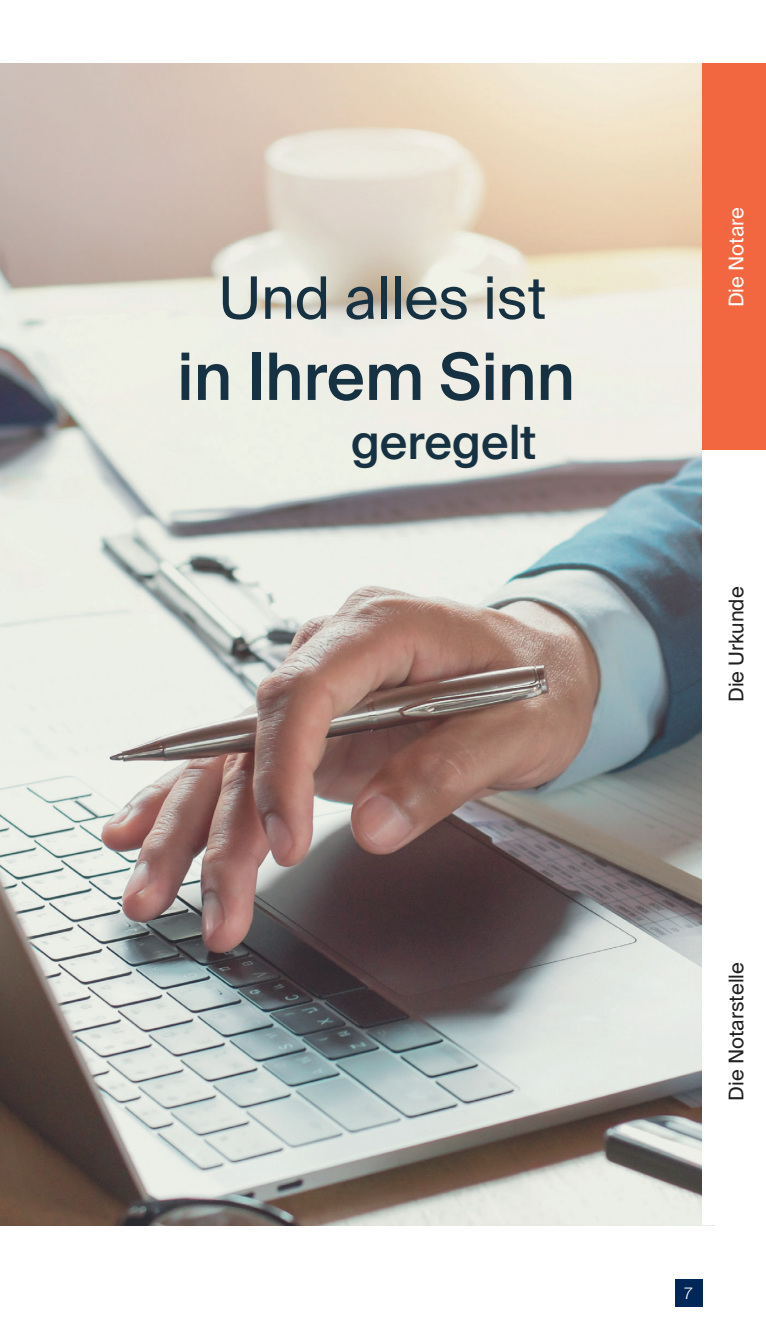
<style>
.page{position:relative;width:766px;height:1340px;background:#fff}
.page>*{position:absolute;margin:0;border:0;box-sizing:border-box;transform-origin:0 0}
.t1{font:500 65.25px "Suisse Intl";color:#163141}
.t2{font:58.5px "Suisse Intl";color:#163141}
.t3{font:500 47.25px "Suisse Intl";color:#163141}
.t4{font:20.25px "Suisse Intl";color:#231f20}
.t5{font:20.25px "Suisse Intl";color:#fff}
.t6{font:300 15.75px "Suisse Intl";color:#fff}
</style>
<div class="page">
<img style="left:0;top:64px;width:702px;height:1160px">
<div style="left:702px;top:64px;width:63px;height:387px;background:#f26640"></div>
<div style="left:675px;top:1279px;width:27px;height:27px;background:#002757"></div>
<h2 class="t2" style="left:218px;top:264px;width:329px">Und alles ist</h2>
<h1 class="t1" style="left:177px;top:339px;width:399px">in Ihrem Sinn</h1>
<h3 class="t3" style="left:351px;top:415px;width:187px">geregelt</h3>
<p class="t5" style="left:724px;top:307px;width:101px;rotate:-90deg">Die Notare</p>
<p class="t4" style="left:724px;top:702px;width:117px;rotate:-90deg">Die Urkunde</p>
<p class="t4" style="left:724px;top:1100px;width:140px;rotate:-90deg">Die Notarstelle</p>
<p class="t6" style="left:684px;top:1284px;width:9px">7</p>
</div>
